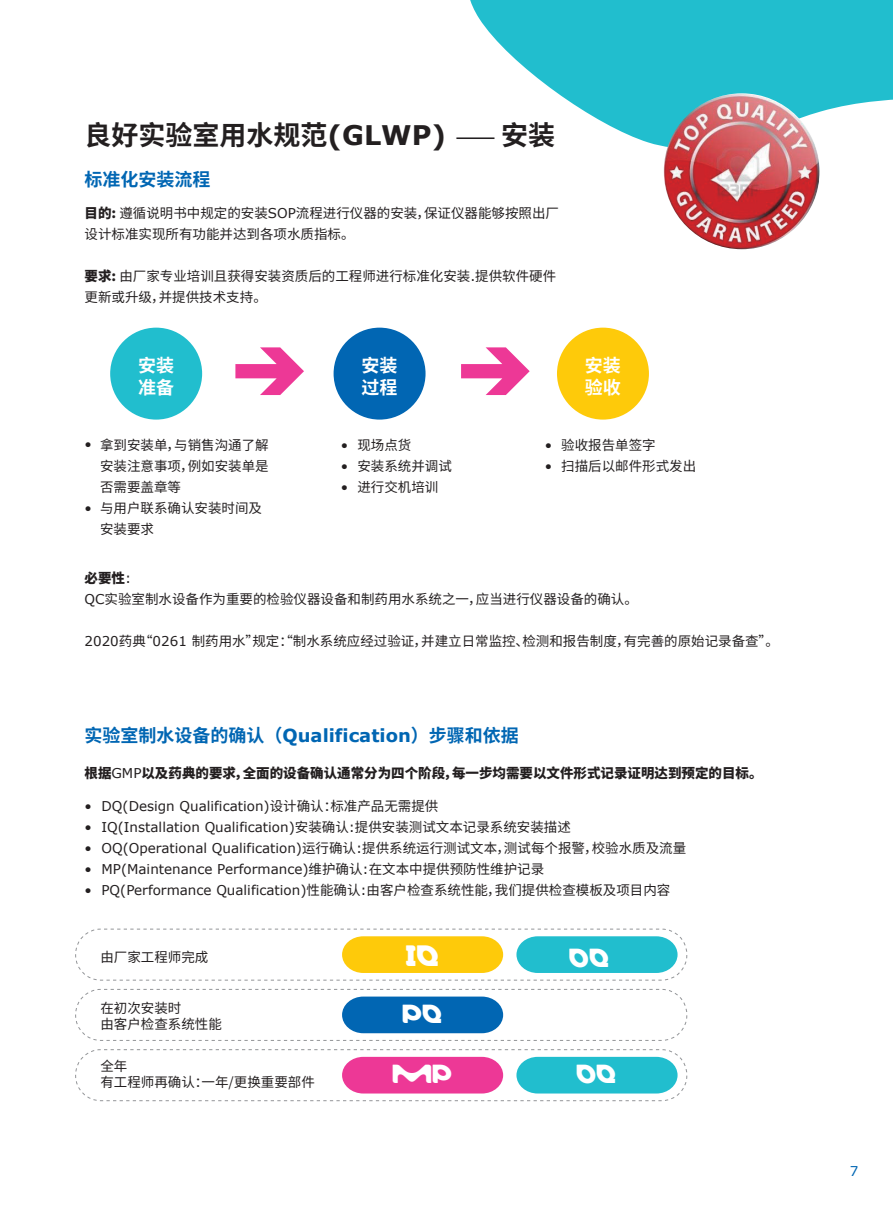
<style>
.page{position:relative;width:893px;height:1212px;background:#fff}
.page>*{position:absolute;margin:0;border:0;box-sizing:border-box;transform-origin:0 0}
.t1{font:30px "Merck";color:#fff}
.t2{font:700 27px "Noto Sans CJ Ksc";color:#231f20}
.t3{font:26.7px "Merck";letter-spacing:-.005em;color:#fff}
.t4{font:700 18px "Noto Sans CJ Ksc";color:#0166b3}
.t5{font:700 18px/21.6px "Noto Sans CJ Ksc";color:#fff}
.t6{font:13.5px/21px "Noto Sans CJ Ksc";color:#231f20}
.t7{font:13.5px/21px "Verdana";color:#231f20}
.t8{font:900 13.5px "Noto Sans CJ Ksc";color:#231f20}
.t9{font:13.5px "Verdana";color:#0166b3}
.s1{font-family:"Verdana"}
.s2{font-weight:400;font-size:24px}
.s3{font-weight:900}
.s4{font-family:"Verdana";font-weight:400}
.s5{font-family:"Noto Sans CJ Ksc"}
</style>
<div class="page">
<svg style="left:470px;top:0;width:423px;height:162px;fill:#21bece"></svg>
<div style="left:110px;top:328px;width:92px;height:92px;background:#21bece;border-radius:50%"></div>
<div style="left:334px;top:328px;width:92px;height:92px;background:#0166b3;border-radius:50%"></div>
<div style="left:557px;top:328px;width:92px;height:92px;background:#feca0a;border-radius:50%"></div>
<svg style="left:342px;top:936px;width:161px;height:37px;background:#fecd19"></svg>
<div style="left:75px;top:929px;width:612px;height:51px;border:1px dashed #939598;border-radius:25px"></div>
<div style="left:75px;top:989px;width:612px;height:52px;border:1px dashed #939598;border-radius:25px"></div>
<div style="left:75px;top:1049px;width:612px;height:52px;border:1px dashed #939598;border-radius:25px"></div>
<svg style="left:342px;top:996px;width:161px;height:37px;background:#1270b8"></svg>
<div style="left:342px;top:1057px;width:161px;height:36px;background:#ed3896"></div>
<div style="left:516px;top:1057px;width:162px;height:36px;background:#21bece"></div>
<svg style="left:516px;top:936px;width:162px;height:37px;background:#30c2d1"></svg>
<img style="left:664px;top:93px;width:156px;height:156px;border-radius:78px">
<svg style="left:235px;top:347px;width:69px;height:48px"></svg>
<svg style="left:461px;top:347px;width:69px;height:48px"></svg>
<h2 class="t2" style="left:84px;top:120px;width:472px">良好实验室用水规范<span class="s1">(GLWP)</span> <span class="s2">⸺</span> 安装</h2>
<h3 class="t4" style="left:85px;top:169px;width:127px">标准化安装流程</h3>
<p class="t6" style="left:84px;top:203px;width:476px"><span class="s3">目的:</span> 遵循说明书中规定的安装<span class="s1">SOP</span>流程进行仪器的安装，保证仪器能够按照出厂设计标准实现所有功能并达到各项水质指标。</p>
<p class="t6" style="left:84px;top:266px;width:473px"><span class="s3">要求:</span> 由厂家专业培训且获得安装资质后的工程师进行标准化安装<span class="s1">.</span>提供软件硬件更新或升级，并提供技术支持。</p>
<h3 class="t5" style="left:138px;top:355px;width:37px">安装准备</h3>
<h3 class="t5" style="left:362px;top:355px;width:37px">安装过程</h3>
<h3 class="t5" style="left:585px;top:355px;width:37px">安装验收</h3>
<p class="t7" style="left:84px;top:434px;width:9px">•</p>
<p class="t7" style="left:84px;top:497px;width:9px">•</p>
<p class="t6" style="left:100px;top:435px;width:170px">拿到安装单，与销售沟通了解安装注意事项，例如安装单是否需要盖章等<br>与用户联系确认安装时间及安装要求</p>
<p class="t6" style="left:357px;top:435px;width:96px">现场点货<br>安装系统并调试进行交机培训</p>
<p class="t6" style="left:561px;top:435px;width:136px">验收报告单签字<br>扫描后以邮件形式发出</p>
<p class="t7" style="left:341px;top:434px;width:9px;text-align:justify">• • •</p>
<p class="t7" style="left:545px;top:434px;width:9px">• •</p>
<p class="t6" style="left:84px;top:568px;width:555px"><span class="s3">必要性</span><span class="s1">:<br>QC</span>实验室制水设备作为重要的检验仪器设备和制药用水系统之一，应当进行仪器设备的确认。</p>
<p class="t6" style="left:84px;top:631px;width:696px"><span class="s1">2020</span>药典“<span class="s1">0261</span> 制药用水”规定：“制水系统应经过验证，并建立日常监控、检测和报告制度，有完善的原始记录备查”。</p>
<h3 class="t4" style="left:85px;top:725px;width:436px">实验室制水设备的确认（<span class="s1">Qualification</span>）步骤和依据</h3>
<p class="t8" style="left:84px;top:766px;width:680px">根据<span class="s4">GMP</span>以及药典的要求，全面的设备确认通常分为四个阶段，每一步均需要以文件形式记录证明达到预定的目标。</p>
<p class="t7" style="left:84px;top:795px;width:9px;text-align:justify">• • • • •</p>
<p class="t7" style="left:101px;top:795px;width:586px">DQ(Design Qualification)<span class="s5">设计确认：标准产品无需提供<br></span>IQ(Installation Qualification)<span class="s5">安装确认</span>:<span class="s5">提供安装测试文本记录系统安装描述<br></span>OQ(Operational Qualification)<span class="s5">运行确认</span>:<span class="s5">提供系统运行测试文本，测试每个报警，校验水质及流量</span>MP(Maintenance Performance)<span class="s5">维护确认</span>:<span class="s5">在文本中提供预防性维护记录<br></span>PQ(Performance Qualification)<span class="s5">性能确认</span>:<span class="s5">由客户检查系统性能，我们提供检查模板及项目内容</span></p>
<p class="t6" style="left:100px;top:947px;width:110px">由厂家工程师完成</p>
<p class="t6" style="left:100px;top:1000px;width:123px;line-height:16.2px">在初次安装时<br>由客户检查系统性能</p>
<p class="t6" style="left:100px;top:1058px;width:216px;line-height:16.2px">全年<br>有工程师再确认：一年/更换重要部件</p>
<h1 class="t1" style="left:406px;top:938px;width:35px">IQ</h1>
<h3 class="t3" style="left:569px;top:942px;width:42px">OQ</h3>
<h3 class="t3" style="left:403px;top:998px;width:42px">PQ</h3>
<h3 class="t3" style="left:393px;top:1058px;width:62px">MP</h3>
<h3 class="t3" style="left:576px;top:1058px;width:42px">OQ</h3>
<p class="t9" style="left:850px;top:1162px;width:10px">7</p>
</div>
